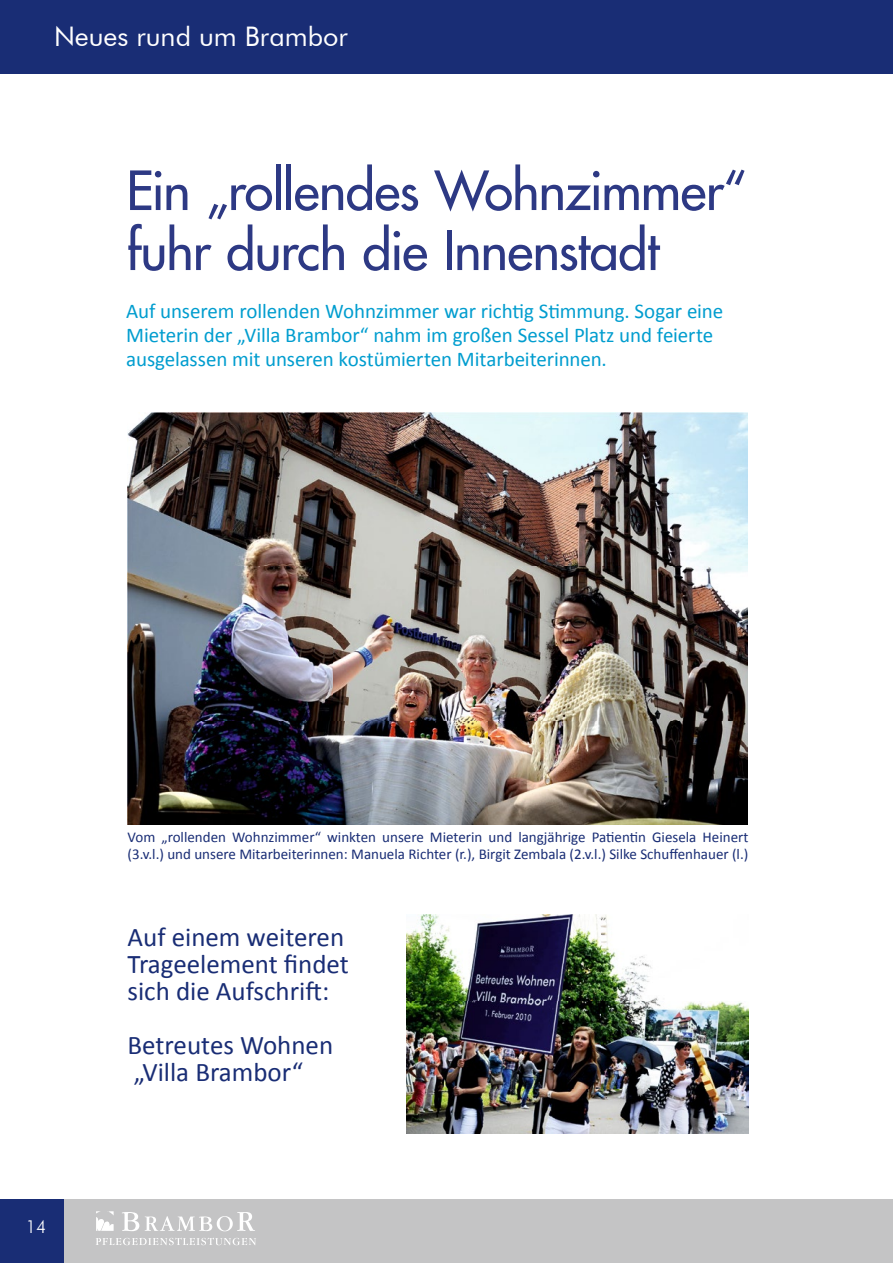
<style>
.page{position:relative;width:893px;height:1263px;background:#fff}
.page>*{position:absolute;margin:0;border:0;box-sizing:border-box;transform-origin:0 0}
.t1{font:52.5px/60px "Futura LT";letter-spacing:-.02em;color:#2d3984}
.t2{font:27px/27px "Calibri";color:#192d75}
.t3{font:27px "Futura BT";color:#fff}
.t4{font:21px/24px "Calibri";letter-spacing:-.01em;color:#009dcf}
.t5{font:300 18px "Futura BT";color:#fff}
.t6{font:15px/16.5px "Calibri";color:#192d75}
</style>
<div class="page">
<div style="left:0;top:0;width:893px;height:73px;background:#192d75"></div>
<hr style="left:0;top:72px;width:893px;height:2px;background:#192d75">
<div style="left:0;top:1199px;width:893px;height:64px;background:#c4c4c5"></div>
<svg style="left:122px;top:1212px;width:133px;height:19px"></svg>
<svg style="left:96px;top:1238px;width:160px;height:7px"></svg>
<svg style="left:96px;top:1211px;width:18px;height:20px"></svg>
<div style="left:0;top:1199px;width:64px;height:64px;background:#192d75"></div>
<img style="left:128px;top:412px;width:619px;height:413px">
<img style="left:406px;top:914px;width:342px;height:219px">
<h2 class="t3" style="left:54px;top:20px;width:295px">Neues rund um Brambor</h2>
<h1 class="t1" style="left:126px;top:160px;width:621px">Ein „rollendes Wohnzimmer“ fuhr durch die Innenstadt</h1>
<h3 class="t4" style="left:126px;top:298px;width:598px">Auf unserem rollenden Wohnzimmer war richtig Stimmung. Sogar eine<br>Mieterin der „Villa Brambor“ nahm im großen Sessel Platz und feierte ausgelassen mit unseren kostümierten Mitarbeiterinnen.</h3>
<p class="t5" style="left:26px;top:1216px;width:22px">14</p>
<p class="t6" style="left:128px;top:829px;width:622px">Vom „rollenden Wohnzimmer“ winkten unsere Mieterin und langjährige Patientin Giesela Heinert (3.v.l.) und unsere Mitarbeiterinnen: Manuela Richter (r.), Birgit Zembala (2.v.l.) Silke Schuffenhauer (l.)</p>
<h2 class="t2" style="left:128px;top:923px;width:223px">Auf einem weiteren<br>Trageelement findet sich die Aufschrift:</h2>
<h2 class="t2" style="left:128px;top:1031px;width:207px">Betreutes Wohnen „Villa Brambor“</h2>
</div>
